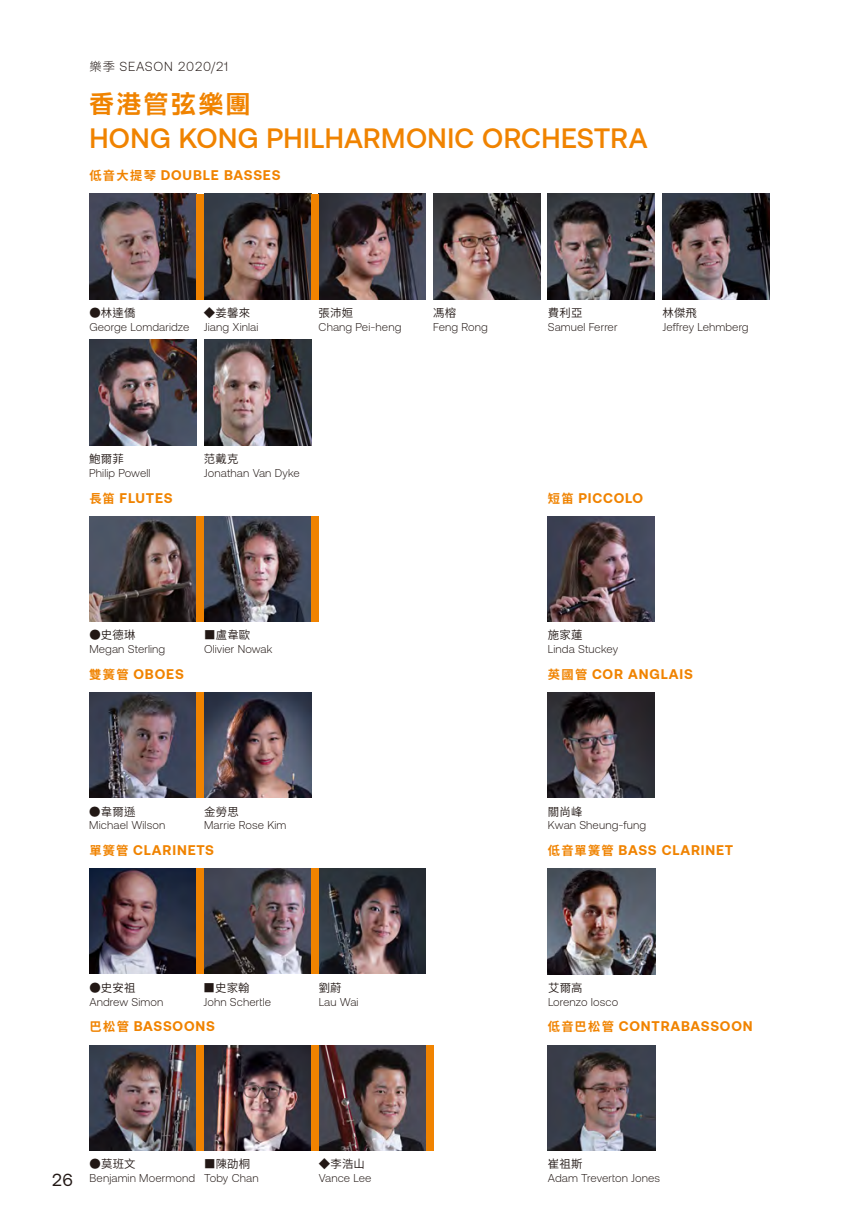
<style>
.page{position:relative;width:844px;height:1226px;background:#fff}
.page>*{position:absolute;margin:0;border:0;box-sizing:border-box;transform-origin:0 0}
.t1{font:500 28px "Aeonik";letter-spacing:.015em;color:#f08300}
.t2{font:700 24.5px "Aktiv Hei Hant";letter-spacing:.115em;color:#f08300}
.t3{font:17.5px "Aeonik";color:#221815}
.t4{font:700 14px "Aeonik";letter-spacing:.06em;color:#f08300}
.t5{font:300 13.12px "Aeonik";letter-spacing:.06em;color:#221815}
.t6{font:300 11.38px "Aeonik";letter-spacing:.01em;color:#221815}
.t7{font:600 11.38px "Noto Sans CJ Ktc";letter-spacing:.02em;color:#221815}
.s1{font-family:"Noto Sans CJ Ktc";font-size:12.25px}
.s2{font-family:"Noto Sans HK";font-size:12.25px}
</style>
<div class="page">
<img style="left:204px;top:194px;width:107px;height:105px">
<img style="left:89px;top:194px;width:107px;height:105px">
<img style="left:89px;top:339px;width:107px;height:106px">
<img style="left:318px;top:194px;width:107px;height:105px">
<img style="left:204px;top:339px;width:107px;height:106px">
<img style="left:433px;top:194px;width:107px;height:105px">
<img style="left:547px;top:194px;width:107px;height:105px">
<img style="left:662px;top:194px;width:107px;height:105px">
<img style="left:89px;top:692px;width:107px;height:105px">
<img style="left:547px;top:692px;width:107px;height:105px">
<div style="left:196px;top:692px;width:8px;height:105px;background:#f08300"></div>
<div style="left:196px;top:194px;width:8px;height:105px;background:#f08300"></div>
<div style="left:311px;top:194px;width:7px;height:105px;background:#f08300"></div>
<img style="left:204px;top:516px;width:107px;height:105px">
<img style="left:89px;top:516px;width:107px;height:105px">
<img style="left:547px;top:516px;width:107px;height:105px">
<div style="left:196px;top:516px;width:8px;height:105px;background:#f08300"></div>
<div style="left:311px;top:516px;width:7px;height:105px;background:#f08300"></div>
<img style="left:204px;top:692px;width:107px;height:105px">
<img style="left:204px;top:868px;width:107px;height:105px">
<img style="left:89px;top:868px;width:107px;height:105px">
<img style="left:318px;top:868px;width:107px;height:105px">
<img style="left:547px;top:868px;width:108px;height:106px">
<div style="left:196px;top:868px;width:8px;height:105px;background:#f08300"></div>
<div style="left:311px;top:868px;width:7px;height:105px;background:#f08300"></div>
<img style="left:319px;top:1045px;width:106px;height:105px">
<img style="left:89px;top:1045px;width:107px;height:105px">
<img style="left:547px;top:1045px;width:108px;height:105px">
<img style="left:204px;top:1045px;width:107px;height:105px">
<div style="left:196px;top:1044px;width:8px;height:106px;background:#f08300"></div>
<div style="left:311px;top:1044px;width:8px;height:106px;background:#f08300"></div>
<div style="left:425px;top:1044px;width:8px;height:106px;background:#f08300"></div>
<p class="t5" style="left:89px;top:59px;width:140px"><span class="s1">樂季</span> SEASON 2020/21</p>
<h2 class="t2" style="left:89px;top:89px;width:162px">香港管弦樂團</h2>
<h1 class="t1" style="left:89px;top:122px;width:560px">HONG KONG PHILHARMONIC ORCHESTRA</h1>
<p class="t4" style="left:89px;top:167px;width:193px"><span class="s2">低音大提琴</span> DOUBLE BASSES</p>
<p class="t7" style="left:89px;top:307px;width:48px">●林達僑</p>
<p class="t6" style="left:89px;top:321px;width:101px">George Lomdaridze</p>
<p class="t7" style="left:204px;top:307px;width:48px">◆姜馨來</p>
<p class="t6" style="left:204px;top:321px;width:56px">Jiang Xinlai</p>
<p class="t7" style="left:318px;top:307px;width:36px">張沛姮</p>
<p class="t6" style="left:318px;top:321px;width:84px">Chang Pei-heng</p>
<p class="t7" style="left:433px;top:307px;width:24px">馮榕</p>
<p class="t6" style="left:433px;top:321px;width:56px">Feng Rong</p>
<p class="t7" style="left:547px;top:307px;width:36px">費利亞</p>
<p class="t6" style="left:547px;top:321px;width:71px">Samuel Ferrer</p>
<p class="t7" style="left:662px;top:307px;width:36px">林傑飛</p>
<p class="t6" style="left:662px;top:321px;width:88px">Jeffrey Lehmberg</p>
<p class="t7" style="left:89px;top:452px;width:36px">鮑爾菲</p>
<p class="t6" style="left:89px;top:467px;width:63px">Philip Powell</p>
<p class="t7" style="left:204px;top:452px;width:36px">范戴克</p>
<p class="t6" style="left:204px;top:467px;width:97px">Jonathan Van Dyke</p>
<p class="t4" style="left:89px;top:489px;width:85px"><span class="s2">長笛</span> FLUTES</p>
<p class="t4" style="left:547px;top:489px;width:97px"><span class="s2">短笛</span> PICCOLO</p>
<p class="t7" style="left:89px;top:629px;width:48px">●史德琳</p>
<p class="t6" style="left:89px;top:643px;width:77px">Megan Sterling</p>
<p class="t7" style="left:204px;top:629px;width:48px">■盧韋歐</p>
<p class="t6" style="left:204px;top:643px;width:70px">Olivier Nowak</p>
<p class="t7" style="left:548px;top:629px;width:36px">施家蓮</p>
<p class="t6" style="left:548px;top:643px;width:72px">Linda Stuckey</p>
<p class="t4" style="left:89px;top:665px;width:96px"><span class="s2">雙簧管</span> OBOES</p>
<p class="t4" style="left:548px;top:665px;width:146px"><span class="s2">英國管</span> COR ANGLAIS</p>
<p class="t7" style="left:89px;top:804px;width:48px">●韋爾遜</p>
<p class="t6" style="left:89px;top:819px;width:77px">Michael Wilson</p>
<p class="t7" style="left:204px;top:804px;width:36px">金勞思</p>
<p class="t6" style="left:204px;top:819px;width:84px">Marrie Rose Kim</p>
<p class="t7" style="left:547px;top:804px;width:36px">關尚峰</p>
<p class="t6" style="left:547px;top:819px;width:100px">Kwan Sheung-fung</p>
<p class="t4" style="left:89px;top:841px;width:126px"><span class="s2">單簧管</span> CLARINETS</p>
<p class="t4" style="left:548px;top:842px;width:187px"><span class="s2">低音單簧管</span> BASS CLARINET</p>
<p class="t7" style="left:89px;top:981px;width:48px">●史安祖</p>
<p class="t6" style="left:89px;top:995px;width:75px">Andrew Simon</p>
<p class="t7" style="left:203px;top:981px;width:48px">■史家翰</p>
<p class="t6" style="left:203px;top:995px;width:69px">John Schertle</p>
<p class="t7" style="left:318px;top:981px;width:24px">劉蔚</p>
<p class="t6" style="left:318px;top:995px;width:41px">Lau Wai</p>
<p class="t7" style="left:548px;top:981px;width:36px">艾爾高</p>
<p class="t6" style="left:548px;top:995px;width:72px">Lorenzo Iosco</p>
<p class="t4" style="left:89px;top:1017px;width:127px"><span class="s2">巴松管</span> BASSOONS</p>
<p class="t4" style="left:547px;top:1017px;width:206px"><span class="s2">低音巴松管</span> CONTRABASSOON</p>
<h3 class="t3" style="left:52px;top:1170px;width:22px">26</h3>
<p class="t7" style="left:89px;top:1157px;width:48px">●莫班文</p>
<p class="t6" style="left:89px;top:1172px;width:107px">Benjamin Moermond</p>
<p class="t7" style="left:204px;top:1157px;width:48px">■陳劭桐</p>
<p class="t6" style="left:204px;top:1172px;width:56px">Toby Chan</p>
<p class="t7" style="left:319px;top:1157px;width:48px">◆李浩山</p>
<p class="t6" style="left:319px;top:1172px;width:54px">Vance Lee</p>
<p class="t7" style="left:547px;top:1157px;width:36px">崔祖斯</p>
<p class="t6" style="left:547px;top:1172px;width:114px">Adam Treverton Jones</p>
</div>
